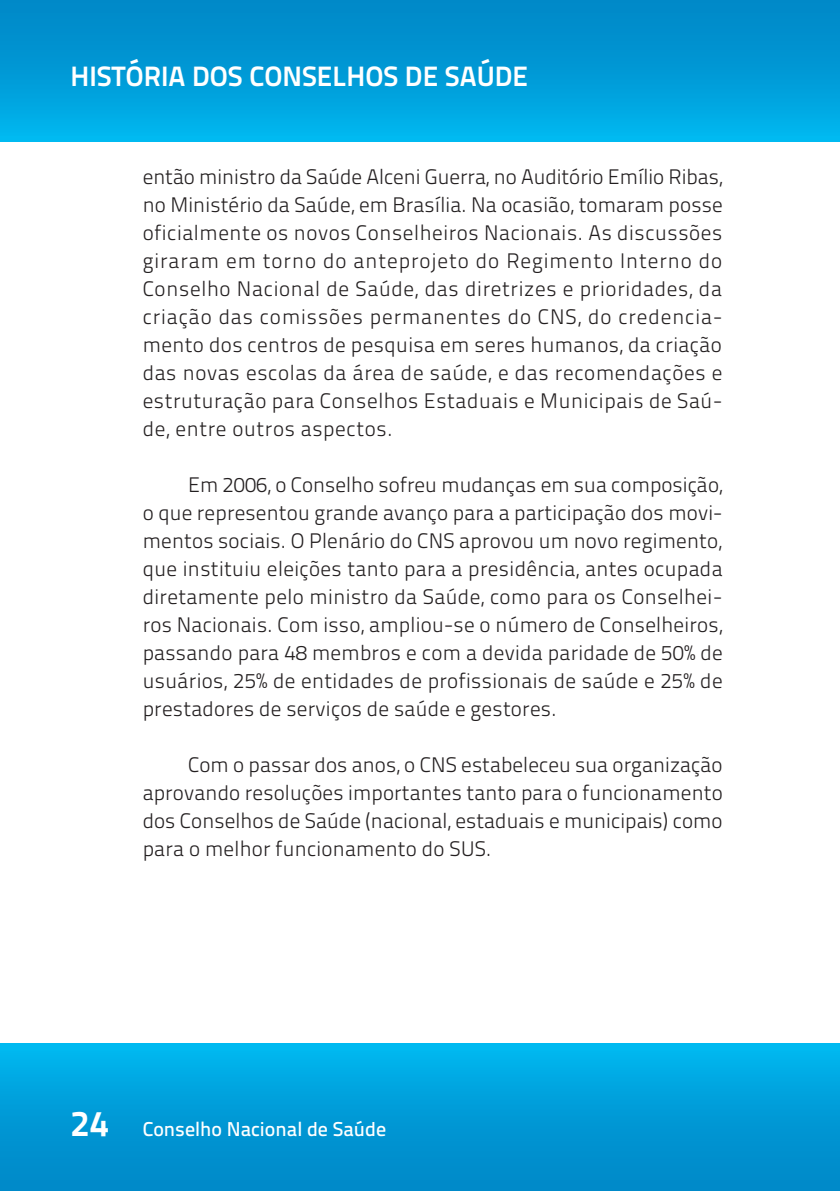
<style>
.page{position:relative;width:840px;height:1191px;background:#fff}
.page>*{position:absolute;margin:0;border:0;box-sizing:border-box;transform-origin:0 0}
.t1{font:700 28px "Titillium Text 22 L";color:#fff}
.texto_corrido{font:300 21px/28px "Titillium Text 22 L";letter-spacing:.01em;color:#231f20;text-align:justify}
.t2{font:500 20px "Titillium Text 22 L";color:#fff}
.s1{font-weight:700;font-size:36px}
</style>
<div class="page">
<div style="left:0;top:0;width:839px;height:142px;background:linear-gradient(to bottom,#0083c3,#00b5ed)"></div>
<div style="left:0;top:1043px;width:839px;height:148px;background:linear-gradient(to bottom,#00b6ee,#0084c4)"></div>
<svg style="left:837px;top:0;width:2px;height:1191px"></svg>
<h1 class="t1" style="left:70px;top:54px;width:458px">HISTÓRIA DOS CONSELHOS DE SAÚDE</h1>
<p class="texto_corrido" style="left:143px;top:162px;width:581px">então ministro da Saúde Alceni Guerra, no Auditório Emílio Ribas, no Ministério da Saúde, em Brasília. Na ocasião, tomaram posse oficialmente os novos Conselheiros Nacionais. As discussões giraram em torno do anteprojeto do Regimento Interno do Conselho Nacional de Saúde, das diretrizes e prioridades, da criação das comissões permanentes do CNS, do credencia&shy;mento dos centros de pesquisa em seres humanos, da criação das novas escolas da área de saúde, e das recomendações e estruturação para Conselhos Estaduais e Municipais de Saú&shy;de, entre outros aspectos.</p>
<p class="texto_corrido" style="left:143px;top:470px;width:581px;text-indent:45px">Em 2006, o Conselho sofreu mudanças em sua composição, o que representou grande avanço para a participação dos movi&shy;mentos sociais. O Plenário do CNS aprovou um novo regimento, que instituiu eleições tanto para a presidência, antes ocupada diretamente pelo ministro da Saúde, como para os Conselhei&shy;ros Nacionais. Com isso, ampliou-se o número de Conselheiros, passando para 48 membros e com a devida paridade de 50% de usuários, 25% de entidades de profissionais de saúde e 25% de prestadores de serviços de saúde e gestores.</p>
<p class="texto_corrido" style="left:143px;top:750px;width:581px;text-indent:45px">Com o passar dos anos, o CNS estabeleceu sua organização aprovando resoluções importantes tanto para o funcionamento dos Conselhos de Saúde (nacional, estaduais e municipais) como para o melhor funcionamento do SUS.</p>
<p class="t2" style="left:70px;top:1114px;width:317px"><span class="s1">24</span> Conselho Nacional de Saúde</p>
</div>
